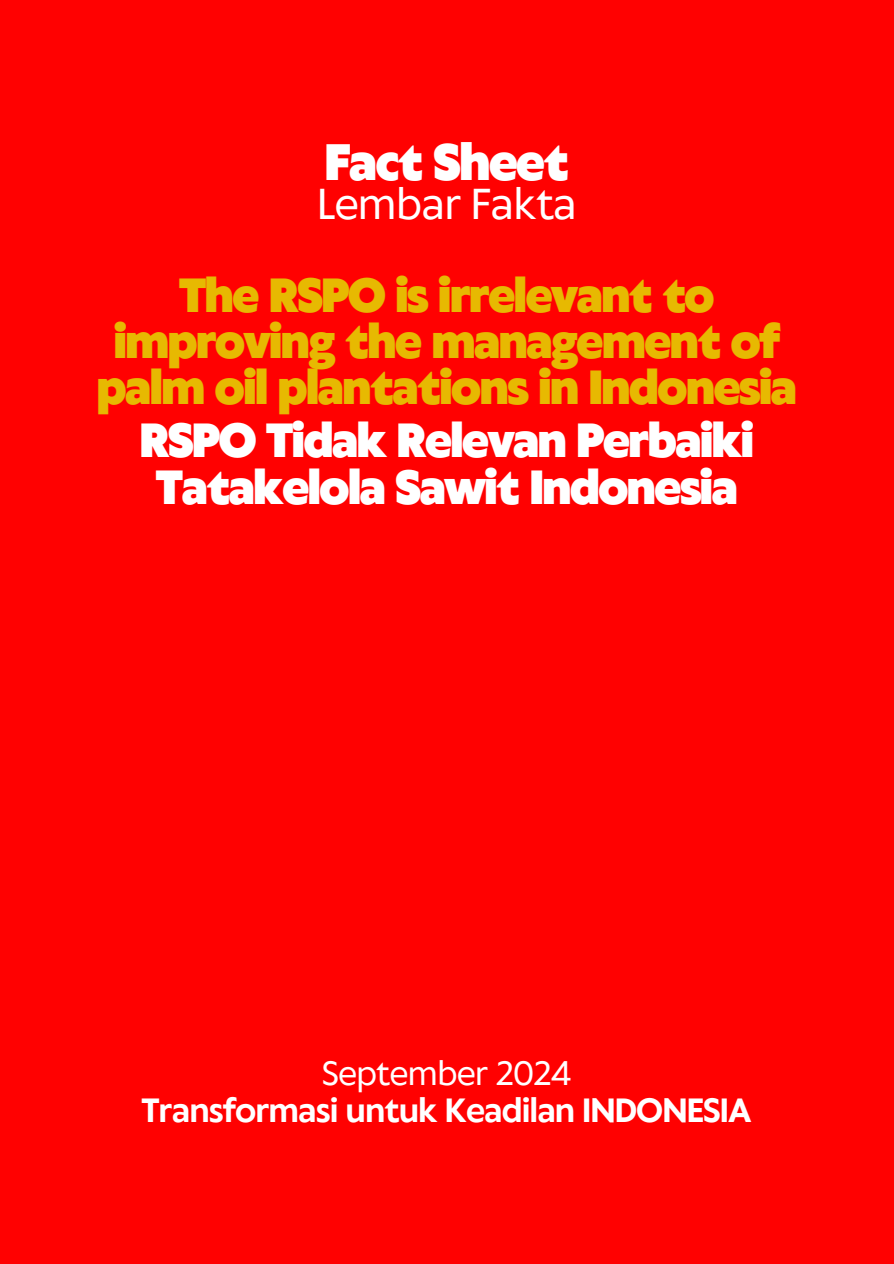
<style>
.page{position:relative;width:894px;height:1264px;background:#fff}
.page>*{position:absolute;margin:0;border:0;box-sizing:border-box;transform-origin:0 0}
.t1{font:900 48px "Klein Text";letter-spacing:-.03em;color:#fff}
.t2{font:900 44.85px/46.2px "Klein Text";letter-spacing:-.03em;color:#e7b901;text-align:center}
.t3{font:900 44.85px/46.2px "Klein Text";letter-spacing:-.03em;color:#fff;text-align:center}
.t4{font:40.5px "Klein Text";letter-spacing:-.03em;color:#fff}
.t5{font:700 31.5px "Klein Text";letter-spacing:-.03em;color:#fff}
.t6{font:31.5px "Klein Text";letter-spacing:-.03em;color:#fff}
</style>
<div class="page">
<div style="left:0;top:0;width:893px;height:1263px;background:#ff0101"></div>
<h1 class="t1" style="left:325px;top:138px;width:245px">Fact Sheet</h1>
<h2 class="t4" style="left:316px;top:183px;width:262px">Lembar Fakta</h2>
<h1 class="t2" style="left:97px;top:275px;width:701px">The RSPO is irrelevant to improving the management of palm oil plantations in Indonesia</h1>
<p class="t3" style="left:140px;top:421px;width:615px">RSPO Tidak Relevan Perbaiki<br>Tatakelola Sawit Indonesia</p>
<h1 class="t6" style="left:321px;top:1057px;width:251px">September 2024</h1>
<p class="t5" style="left:141px;top:1093px;width:612px">Transformasi untuk Keadilan INDONESIA</p>
</div>
